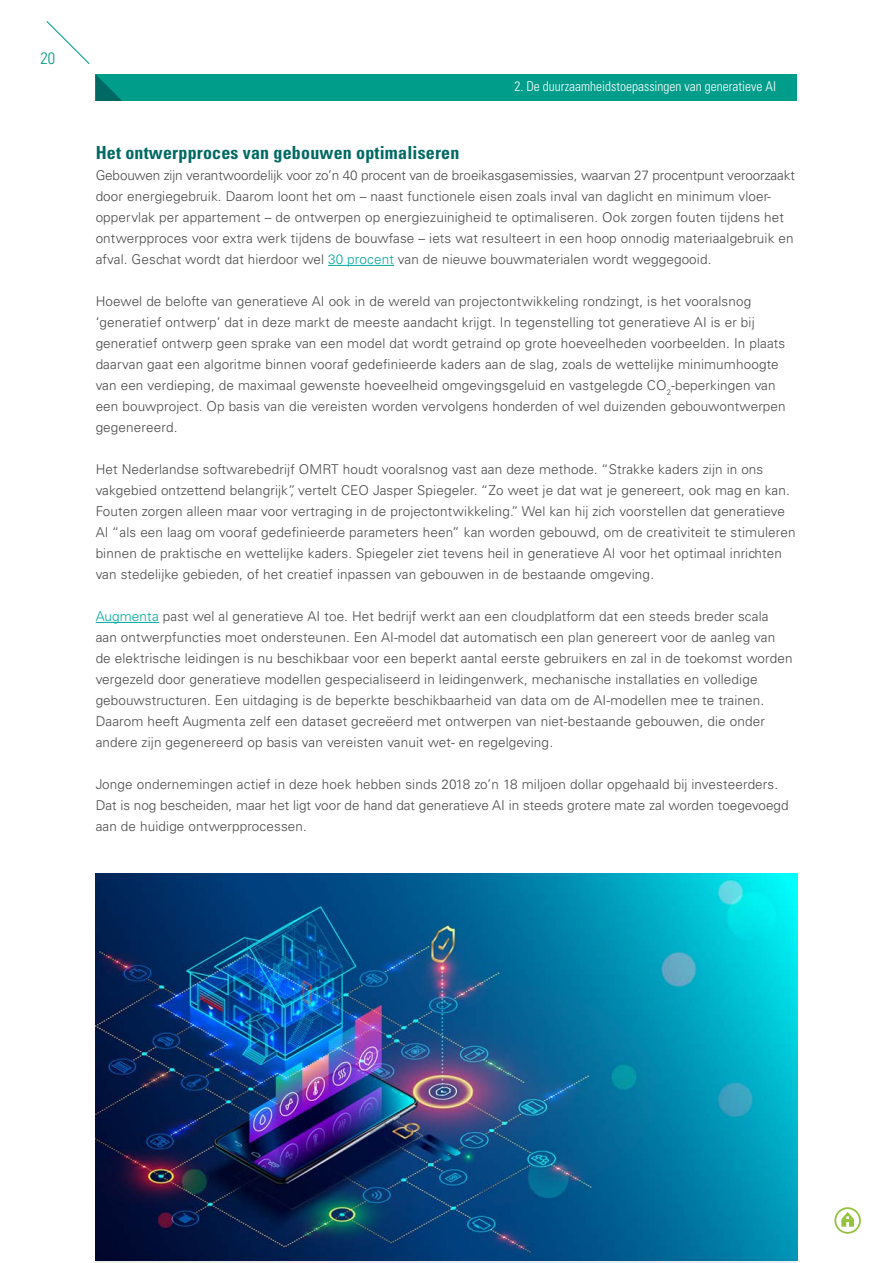
<style>
.page{position:relative;width:893px;height:1263px;background:#fff}
.page>*{position:absolute;margin:0;border:0;box-sizing:border-box;transform-origin:0 0}
.t1{font:700 condensed 18px "Univers LT Std";letter-spacing:.01em;color:#006963}
.t2{font:300 condensed 16.5px "Univers LT Std";color:#009d8b}
.t3{font:300 13.5px/21px "Univers LT Std";letter-spacing:.01em;color:#4a4a49}
.t4{font:300 condensed 13.5px "Univers LT Std";color:#fff}
.s1{color:#00aa9c}
</style>
<div class="page">
<hr style="left:328px;top:265px;width:66px;height:1px;background:#00aa9c">
<hr style="left:96px;top:622px;width:63px;height:1px;background:#00aa9c">
<div style="left:96px;top:74px;width:701px;height:27px;background:#009d8b"></div>
<svg style="left:96px;top:75px;width:26px;height:26px"></svg>
<img style="left:96px;top:873px;width:701px;height:388px">
<svg style="left:46px;top:21px;width:44px;height:43px"></svg>
<svg style="left:841px;top:1212px;width:13px;height:15px"></svg>
<div style="left:834px;top:1207px;width:27px;height:27px;border:2px solid #94c23d;border-radius:50%"></div>
<p class="t2" style="left:41px;top:48px;width:16px">20</p>
<p class="t4" style="left:514px;top:78px;width:263px">2. De duurzaamheidstoepassingen van generatieve AI</p>
<h1 class="t1" style="left:96px;top:142px;width:365px">Het ontwerpproces van gebouwen optimaliseren</h1>
<p class="t3" style="left:96px;top:165px;width:701px">Gebouwen zijn verantwoordelijk voor zo’n 40 procent van de broeikasgasemissies, waarvan 27 procentpunt veroorzaakt door energiegebruik. Daarom loont het om – naast functionele eisen zoals inval van daglicht en minimum vloer&shy;oppervlak per appartement – de ontwerpen op energiezuinigheid te optimaliseren. Ook zorgen fouten tijdens het ontwerpproces voor extra werk tijdens de bouwfase – iets wat resulteert in een hoop onnodig materiaalgebruik en afval. Geschat wordt dat hierdoor wel <span class="s1">30 procent</span> van de nieuwe bouwmaterialen wordt weggegooid.</p>
<p class="t3" style="left:96px;top:291px;width:692px">Hoewel de belofte van generatieve AI ook in de wereld van projectontwikkeling rondzingt, is het vooralsnog ‘generatief ontwerp’ dat in deze markt de meeste aandacht krijgt. In tegenstelling tot generatieve AI is er bij generatief ontwerp geen sprake van een model dat wordt getraind op grote hoeveelheden voorbeelden. In plaats daarvan gaat een algoritme binnen vooraf gedefinieerde kaders aan de slag, zoals de wettelijke minimumhoogte van een verdieping, de maximaal gewenste hoeveelheid omgevingsgeluid en vastgelegde CO<sub>2</sub>-beperkingen van een bouwproject. Op basis van die vereisten worden vervolgens honderden of wel duizenden gebouwontwerpen gegenereerd.</p>
<p class="t3" style="left:96px;top:459px;width:701px">Het Nederlandse softwarebedrijf OMRT houdt vooralsnog vast aan deze methode. “Strakke kaders zijn in ons vakgebied ontzettend belangrijk”, vertelt CEO Jasper Spiegeler. “Zo weet je dat wat je genereert, ook mag en kan.<br>Fouten zorgen alleen maar voor vertraging in de projectontwikkeling.” Wel kan hij zich voorstellen dat generatieve AI “als een laag om vooraf gedefinieerde parameters heen” kan worden gebouwd, om de creativiteit te stimuleren binnen de praktische en wettelijke kaders. Spiegeler ziet tevens heil in generatieve AI voor het optimaal inrichten van stedelijke gebieden, of het creatief inpassen van gebouwen in de bestaande omgeving.</p>
<p class="t3" style="left:96px;top:606px;width:698px"><span class="s1">Augmenta</span> past wel al generatieve AI toe. Het bedrijf werkt aan een cloudplatform dat een steeds breder scala aan ontwerpfuncties moet ondersteunen. Een AI-model dat automatisch een plan genereert voor de aanleg van de elektrische leidingen is nu beschikbaar voor een beperkt aantal eerste gebruikers en zal in de toekomst worden vergezeld door generatieve modellen gespecialiseerd in leidingenwerk, mechanische installaties en volledige gebouwstructuren. Een uitdaging is de beperkte beschikbaarheid van data om de AI-modellen mee te trainen.<br>Daarom heeft Augmenta zelf een dataset gecreëerd met ontwerpen van niet-bestaande gebouwen, die onder andere zijn gegenereerd op basis van vereisten vanuit wet- en regelgeving.</p>
<p class="t3" style="left:96px;top:774px;width:694px">Jonge ondernemingen actief in deze hoek hebben sinds 2018 zo’n 18 miljoen dollar opgehaald bij investeerders.<br>Dat is nog bescheiden, maar het ligt voor de hand dat generatieve AI in steeds grotere mate zal worden toegevoegd aan de huidige ontwerpprocessen.</p>
</div>
